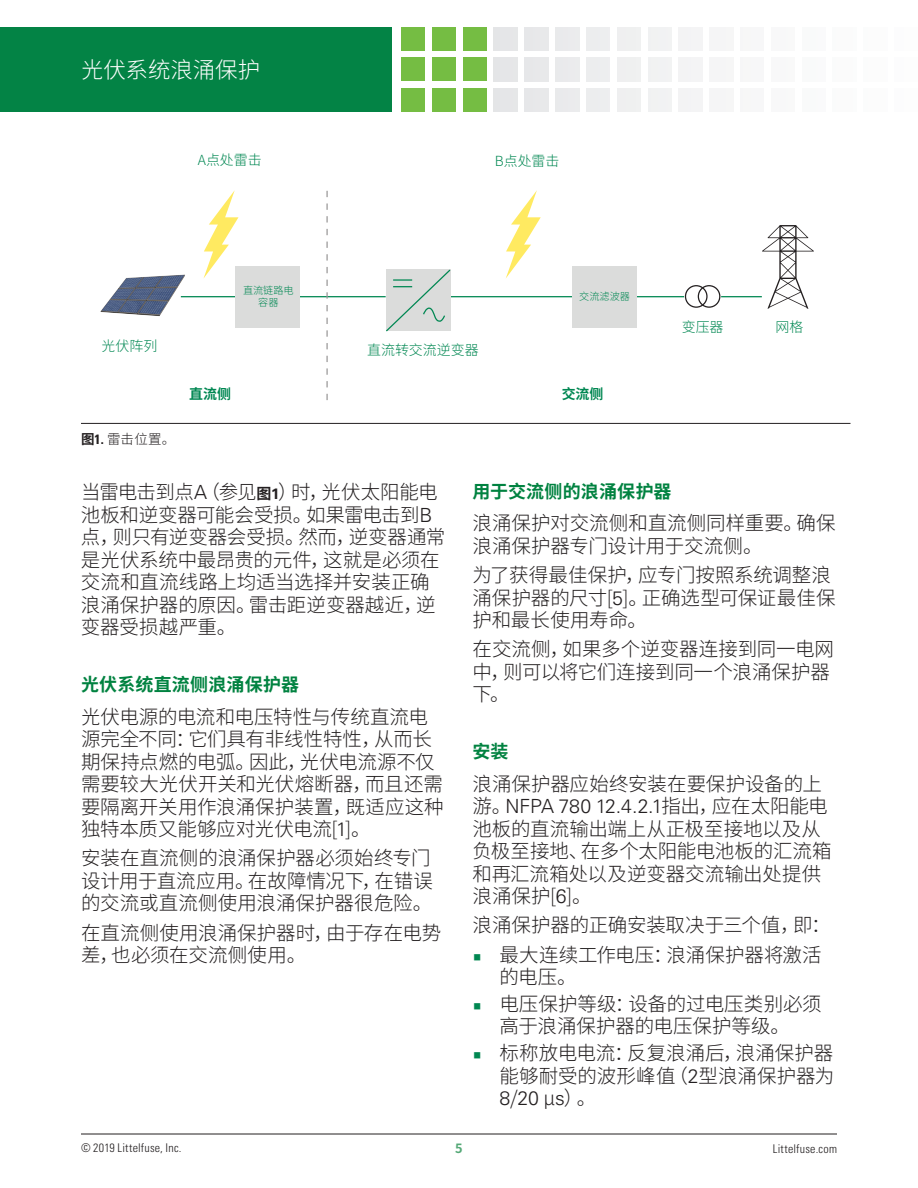
<style>
.page{position:relative;width:918px;height:1188px;background:#fff}
.page>*{position:absolute;margin:0;border:0;box-sizing:border-box;transform-origin:0 0}
.t1{font:300 22.5px "Noto Sans CJ Ksc";color:#fff}
.Body_text{font:300 19.5px/22.5px "Noto Sans CJ Ksc";letter-spacing:-.005em;color:#231f20}
.Head_2{font:700 18px "Noto Sans CJ Ksc";letter-spacing:.01em;color:#008240}
.t2{font:300 13.95px "Noto Sans CJ Ksc";color:#008752}
.t3{font:700 13.95px "Noto Sans CJ Ksc";color:#008752}
.Figure_caption{font:300 13.5px "Noto Sans CJ Ksc";color:#231f20}
.t4{font:700 12.75px "Noto Sans CJ Ksc";color:#54a876}
.t5{font:300 condensed 12px "Univers LT Std";letter-spacing:.02em;color:#231f20}
.t6{font:300 10.2px/12.1px "Noto Sans CJ Ksc";color:#008752;text-align:center}
.s1{font-weight:700}
.s2{font-family:"Univers LT Std";font-weight:700;font-stretch:condensed}
.s3{font-family:"Univers LT Std";font-weight:700}
.s4{font-family:"Univers LT Std"}
.s5{font-weight:700;font-size:15px}
.s6{font-family:"Univers LT Std";font-weight:700;font-size:15px}
.s7{color:#008751}
</style>
<div class="page">
<div style="left:0;top:27px;width:392px;height:85px;background:#038345"></div>
<div style="left:833px;top:27px;width:23px;height:23px;background:#fbfbfb"></div>
<div style="left:833px;top:58px;width:23px;height:23px;background:#fbfbfb"></div>
<div style="left:833px;top:89px;width:23px;height:23px;background:#fbfbfb"></div>
<div style="left:802px;top:27px;width:24px;height:23px;background:#f9fafa"></div>
<div style="left:802px;top:58px;width:24px;height:23px;background:#f9fafa"></div>
<div style="left:802px;top:89px;width:24px;height:23px;background:#f9fafa"></div>
<div style="left:771px;top:27px;width:24px;height:23px;background:#f8f8f9"></div>
<div style="left:771px;top:58px;width:24px;height:23px;background:#f8f8f9"></div>
<div style="left:771px;top:89px;width:24px;height:23px;background:#f8f8f9"></div>
<div style="left:740px;top:27px;width:24px;height:23px;background:#f7f7f8"></div>
<div style="left:740px;top:58px;width:24px;height:23px;background:#f7f7f8"></div>
<div style="left:740px;top:89px;width:24px;height:23px;background:#f7f7f8"></div>
<div style="left:710px;top:27px;width:23px;height:23px;background:#f5f5f6"></div>
<div style="left:710px;top:58px;width:23px;height:23px;background:#f5f5f6"></div>
<div style="left:710px;top:89px;width:23px;height:23px;background:#f5f5f6"></div>
<div style="left:679px;top:27px;width:23px;height:23px;background:#f3f3f5"></div>
<div style="left:679px;top:58px;width:23px;height:23px;background:#f3f3f5"></div>
<div style="left:679px;top:89px;width:23px;height:23px;background:#f3f3f5"></div>
<div style="left:648px;top:27px;width:24px;height:23px;background:#f1f2f3"></div>
<div style="left:648px;top:58px;width:24px;height:23px;background:#f1f2f3"></div>
<div style="left:648px;top:89px;width:24px;height:23px;background:#f1f2f3"></div>
<div style="left:617px;top:27px;width:24px;height:23px;background:#eff0f0"></div>
<div style="left:617px;top:58px;width:24px;height:23px;background:#eff0f0"></div>
<div style="left:617px;top:89px;width:24px;height:23px;background:#eff0f0"></div>
<div style="left:586px;top:27px;width:24px;height:23px;background:#ecedee"></div>
<div style="left:586px;top:58px;width:24px;height:23px;background:#ecedee"></div>
<div style="left:586px;top:89px;width:24px;height:23px;background:#ecedee"></div>
<div style="left:556px;top:27px;width:23px;height:23px;background:#eaeaec"></div>
<div style="left:556px;top:58px;width:23px;height:23px;background:#eaeaec"></div>
<div style="left:556px;top:89px;width:23px;height:23px;background:#eaeaec"></div>
<div style="left:525px;top:27px;width:23px;height:23px;background:#e8e8ea"></div>
<div style="left:525px;top:58px;width:23px;height:23px;background:#e8e8ea"></div>
<div style="left:525px;top:89px;width:23px;height:23px;background:#e8e8ea"></div>
<div style="left:494px;top:27px;width:24px;height:23px;background:#e5e6e8"></div>
<div style="left:494px;top:58px;width:24px;height:23px;background:#e5e6e8"></div>
<div style="left:494px;top:89px;width:24px;height:23px;background:#e5e6e8"></div>
<div style="left:463px;top:27px;width:23px;height:23px;background:#75bd43"></div>
<div style="left:463px;top:58px;width:23px;height:23px;background:#75bd43"></div>
<div style="left:463px;top:89px;width:23px;height:23px;background:#75bd43"></div>
<div style="left:432px;top:27px;width:24px;height:23px;background:#75bd43"></div>
<div style="left:432px;top:58px;width:24px;height:23px;background:#75bd43"></div>
<div style="left:432px;top:89px;width:24px;height:23px;background:#75bd43"></div>
<div style="left:401px;top:27px;width:24px;height:23px;background:#75bd43"></div>
<div style="left:401px;top:58px;width:24px;height:23px;background:#75bd43"></div>
<div style="left:401px;top:89px;width:24px;height:23px;background:#75bd43"></div>
<hr style="left:81px;top:1134px;width:756px;height:1px;background:#231f20">
<hr style="left:181px;top:296px;width:205px;height:1px;background:#008752">
<hr style="left:451px;top:296px;width:233px;height:1px;background:#008752">
<hr style="left:721px;top:296px;width:41px;height:1px;background:#008752">
<div style="left:236px;top:266px;width:64px;height:62px;background:#dbdcdb"></div>
<div style="left:572px;top:266px;width:64px;height:62px;background:#dbdcdb"></div>
<svg style="left:326px;top:191px;width:2px;height:209px"></svg>
<div style="left:685px;top:285px;width:23px;height:23px;border:1px solid #231f20;border-radius:50%"></div>
<div style="left:698px;top:285px;width:22px;height:23px;border:1px solid #231f20;border-radius:50%"></div>
<svg style="left:385px;top:269px;width:67px;height:63px;background:#d1d9d5"></svg>
<img style="left:100px;top:275px;width:85px;height:41px">
<svg style="left:762px;top:225px;width:52px;height:84px"></svg>
<svg style="left:203px;top:190px;width:35px;height:89px"></svg>
<svg style="left:506px;top:190px;width:35px;height:88px"></svg>
<hr style="left:81px;top:423px;width:769px;height:1px;background:#231f20">
<p class="t1" style="left:81px;top:58px;width:181px">光伏系统浪涌保护</p>
<p class="t2" style="left:198px;top:152px;width:66px">A点处雷击</p>
<p class="t2" style="left:495px;top:153px;width:66px">B点处雷击</p>
<p class="t6" style="left:243px;top:285px;width:52px">直流链路电容器</p>
<p class="t6" style="left:579px;top:291px;width:52px">交流滤波器</p>
<p class="t2" style="left:102px;top:338px;width:57px">光伏阵列</p>
<p class="t2" style="left:367px;top:342px;width:113px">直流转交流逆变器</p>
<p class="t3" style="left:189px;top:386px;width:43px">直流侧</p>
<p class="t3" style="left:562px;top:386px;width:43px">交流侧</p>
<p class="t2" style="left:682px;top:319px;width:43px">变压器</p>
<p class="t2" style="left:776px;top:319px;width:29px">网格</p>
<p class="Figure_caption" style="left:81px;top:431px;width:96px"><span class="s1">图</span><span class="s2">1</span><span class="s3">.</span> 雷击位置。</p>
<p class="Body_text" style="left:81px;top:481px;width:366px">当雷电击到点<span class="s4">A</span>（参见<span class="s5">图</span><span class="s6">1</span>）时，光伏太阳能电池板和逆变器可能会受损。如果雷电击到<span class="s4">B</span>点，则只有逆变器会受损。然而，逆变器通常是光伏系统中最昂贵的元件，这就是必须在交流和直流线路上均适当选择并安装正确浪涌保护器的原因。雷击距逆变器越近，逆变器受损越严重。</p>
<p class="Head_2" style="left:81px;top:675px;width:220px">光伏系统直流侧浪涌保护器</p>
<p class="Body_text" style="left:81px;top:706px;width:364px">光伏电源的电流和电压特性与传统直流电源完全不同：它们具有非线性特性，从而长期保持点燃的电弧。因此，光伏电流源不仅需要较大光伏开关和光伏熔断器，而且还需要隔离开关用作浪涌保护装置，既适应这种独特本质又能够应对光伏电流[<span class="s4">1</span>]。</p>
<p class="Body_text" style="left:81px;top:847px;width:354px;text-align:justify">安装在直流侧的浪涌保护器必须始终专门设计用于直流应用。在故障情况下，在错误的交流或直流侧使用浪涌保护器很危险。</p>
<p class="Body_text" style="left:81px;top:922px;width:362px">在直流侧使用浪涌保护器时，由于存在电势差，也必须在交流侧使用。</p>
<p class="Head_2" style="left:472px;top:481px;width:201px">用于交流侧的浪涌保护器</p>
<p class="Body_text" style="left:472px;top:512px;width:365px">浪涌保护对交流侧和直流侧同样重要。确保浪涌保护器专门设计用于交流侧。</p>
<p class="Body_text" style="left:472px;top:564px;width:365px">为了获得最佳保护，应专门按照系统调整浪涌保护器的尺寸[<span class="s4">5</span>]。正确选型可保证最佳保护和最长使用寿命。</p>
<p class="Body_text" style="left:472px;top:638px;width:363px">在交流侧，如果多个逆变器连接到同一电网中，则可以将它们连接到同一个浪涌保护器下。</p>
<p class="Head_2" style="left:472px;top:742px;width:38px">安装</p>
<p class="Body_text" style="left:472px;top:773px;width:361px">浪涌保护器应始终安装在要保护设备的上游。<span class="s4">NFPA 780 12.4.2.1</span>指出，应在太阳能电池板的直流输出端上从正极至接地以及从负极至接地、在多个太阳能电池板的汇流箱和再汇流箱处以及逆变器交流输出处提供浪涌保护[<span class="s4">6</span>]。</p>
<p class="Body_text" style="left:473px;top:914px;width:360px">浪涌保护器的正确安装取决于三个值，即：</p>
<p class="Body_text" style="left:500px;top:944px;width:324px;text-indent:-27px"><span class="s7">▪</span> 最大连续工作电压：浪涌保护器将激活的电压。</p>
<p class="Body_text" style="left:472px;top:993px;width:351px;text-align:center"><span class="s7">▪</span> 电压保护等级：设备的过电压类别必须高于浪涌保护器的电压保护等级。</p>
<p class="Body_text" style="left:500px;top:1042px;width:336px;text-align:justify;text-indent:-27px"><span class="s7">▪</span> 标称放电电流：反复浪涌后，浪涌保护器能够耐受的波形峰值（<span class="s4">2</span>型浪涌保护器为<span class="s4">8</span>/<span class="s4">20</span> µ<span class="s4">s</span>）。</p>
<p class="t5" style="left:81px;top:1140px;width:102px">© 2019 Littelfuse, Inc.</p>
<p class="t4" style="left:455px;top:1141px;width:9px">5</p>
<p class="t5" style="left:773px;top:1141px;width:66px">Littelfuse.com</p>
</div>
